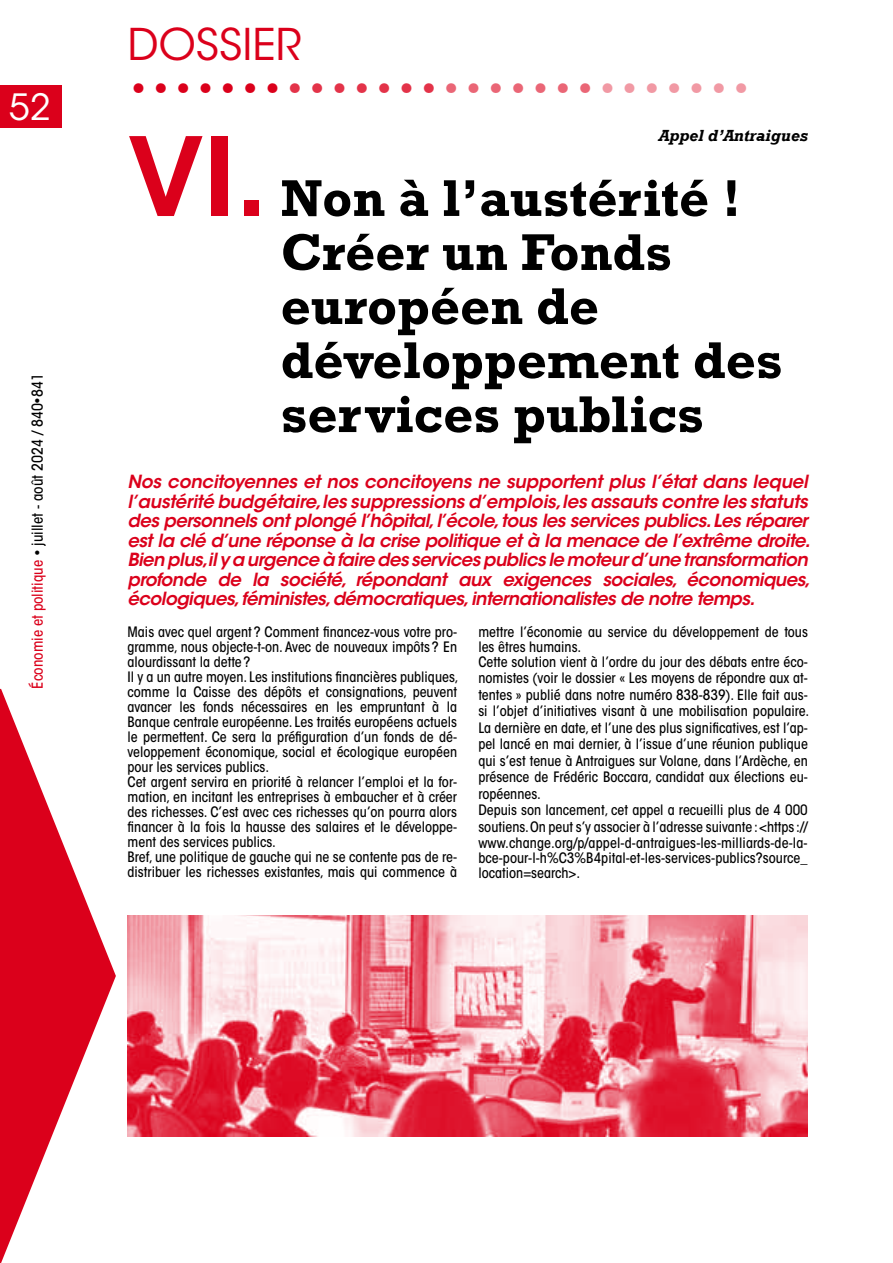
<style>
.page{position:relative;width:893px;height:1263px;background:#fff}
.page>*{position:absolute;margin:0;border:0;box-sizing:border-box;transform-origin:0 0}
.t1{font:600 108px "ITC Avant Garde Std";color:#db001b}
.t2{font:700 52.5px/54px "Rockwell";color:#000}
.t3{font:45px "ITC Avant Garde Std";color:#db001b}
.t4{font:43.5px "ITC Avant Garde Std";color:#db001b}
.t5{font:36px "ITC Avant Garde Std";color:#fff}
.t6{font:italic 600 18px/19.5px "ITC Avant Garde Std";letter-spacing:-.03em;color:#db001b}
.t7{font:italic 700 16.5px "Rockwell";color:#000}
.t8{font:500 condensed 15px "ITC Avant Garde Std";color:#000}
.t9{font:500 condensed 14.25px/15px "ITC Avant Garde Std";color:#000}
.s1{color:#db001b}
.s2{color:#e33349}
.s3{color:#ea6676}
.s4{color:#f199a4}
</style>
<div class="page">
<div style="left:0;top:85px;width:62px;height:43px;background:#db001b"></div>
<svg style="left:0;top:688px;width:116px;height:575px;fill:#db001b"></svg>
<img style="left:128px;top:916px;width:680px;height:220px">
<h3 class="t5" style="left:9px;top:85px;width:43px">52</h3>
<p class="t8" style="left:28px;top:689px;width:317px;rotate:-90deg"><span class="s1">Économie et politique</span> • juillet - août 2024 / 840•841</p>
<h3 class="t4" style="left:128px;top:18px;width:175px">DOSSIER</h3>
<h3 class="t3" style="left:128px;top:62px;width:626px">•••••••<span class="s2">•••••••</span><span class="s3">•••••••</span><span class="s4">•••••••</span></h3>
<p class="t7" style="left:658px;top:126px;width:151px">Appel d’Antraigues</p>
<h1 class="t1" style="left:128px;top:108px;width:142px">VI.</h1>
<h2 class="t2" style="left:281px;top:171px;width:503px">Non à l’austérité !<br>Créer un Fonds européen de développement des services publics</h2>
<p class="t6" style="left:128px;top:472px;width:684px">Nos concitoyennes et nos concitoyens ne supportent plus l’état dans lequel l’austérité budgétaire,les suppressions d’emplois,les assauts contre les statuts des personnels ont plongé l’hôpital, l’école, tous les services publics. Les réparer est la clé d’une réponse à la crise politique et à la menace de l’extrême droite.<br>Bien plus,il y a urgence à faire des services publics le moteur d’une transformation profonde de la société, répondant aux exigences sociales, économiques, écologiques, féministes, démocratiques, internationalistes de notre temps.</p>
<p class="t9" style="left:478px;top:624px;width:331px">mettre l’économie au service du développement de tous les êtres humains.<br>Cette solution vient à l’ordre du jour des débats entre éco-</p>
<p class="t9" style="left:478px;top:670px;width:332px;line-height:16.5px">nomistes (voir le dossier « Les moyens de répondre aux at&shy;tentes » publié dans notre numéro 838-839). Elle fait aus&shy;si l’objet d’initiatives visant à une mobilisation populaire.<br>La dernière en date, et l’une des plus significatives, est l’ap&shy;pel lancé en mai dernier, à l’issue d’une réunion publique qui s’est tenue à Antraigues sur Volane, dans l’Ardèche, en présence de Frédéric Boccara, candidat aux élections eu&shy;ropéennes.<br>Depuis son lancement, cet appel a recueilli plus de 4 000 soutiens. On peut s’y associer à l’adresse suivante : &lt;https :// www.change.org/p/appel-d-antraigues-les-milliards-de-la-</p>
<p class="t9" style="left:478px;top:851px;width:331px">bce-pour-l-h%C3%B4pital-et-les-services-publics?source_ location=search&gt;.</p>
<p class="t9" style="left:128px;top:624px;width:332px">Mais avec quel argent ? Comment financez-vous votre pro&shy;gramme, nous objecte-t-on. Avec de nouveaux impôts ? En alourdissant la dette ?<br>Il y a un autre moyen. Les institutions financières publiques, comme la Caisse des dépôts et consignations, peuvent avancer les fonds nécessaires en les empruntant à la Banque centrale européenne. Les traités européens actuels le permettent. Ce sera la préfiguration d’un fonds de dé&shy;veloppement économique, social et écologique européen pour les services publics.<br>Cet argent servira en priorité à relancer l’emploi et la for&shy;mation, en incitant les entreprises à embaucher et à créer des richesses. C’est avec ces richesses qu’on pourra alors financer à la fois la hausse des salaires et le développe&shy;ment des services publics.<br>Bref, une politique de gauche qui ne se contente pas de re&shy;distribuer les richesses existantes, mais qui commence à</p>
</div>
